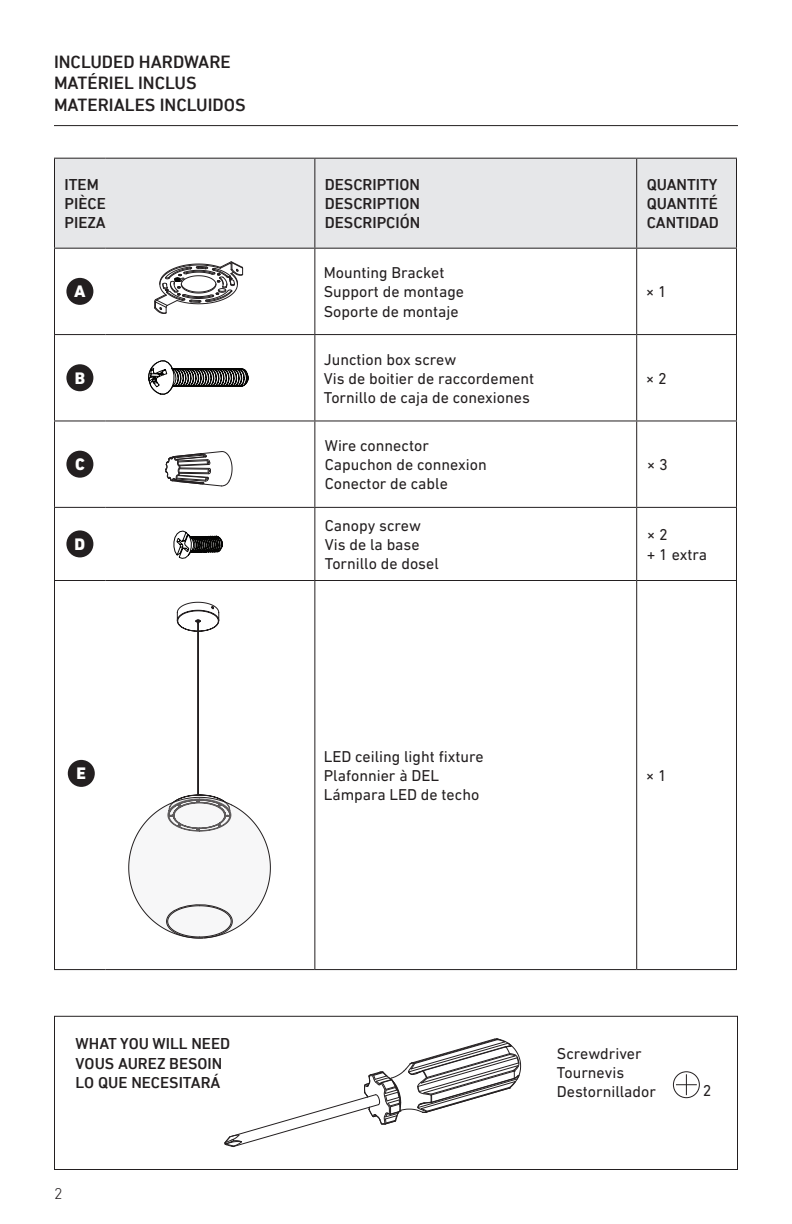
<style>
.page{position:relative;width:792px;height:1224px;background:#fff}
.page>*{position:absolute;margin:0;border:0;box-sizing:border-box;transform-origin:0 0}
.Titles{font:500 18px/21.6px "DIN Next LT Pro";color:#231f20}
.t1{font:800 17px "DIN Next LT Pro";color:#fff}
.t2{font:16px/19.2px "DIN Next LT Pro";color:#231f20}
.Titles-2{font:500 16px/19.2px "DIN Next LT Pro";color:#231f20}
.t3{font:300 16px "DIN Next LT Pro";color:#231f20}
</style>
<div class="page">
<div style="left:55px;top:159px;width:681px;height:89px;background:#e6e7e9"></div>
<hr style="left:314px;top:159px;width:1px;height:89px;background:#231f20">
<hr style="left:636px;top:159px;width:1px;height:89px;background:#231f20">
<hr style="left:54px;top:248px;width:51px;height:1px;background:#231f20">
<hr style="left:105px;top:248px;width:210px;height:1px;background:#231f20">
<hr style="left:315px;top:248px;width:322px;height:1px;background:#231f20">
<hr style="left:314px;top:249px;width:1px;height:85px;background:#231f20">
<hr style="left:637px;top:248px;width:100px;height:1px;background:#231f20">
<hr style="left:636px;top:249px;width:1px;height:85px;background:#231f20">
<hr style="left:54px;top:334px;width:51px;height:1px;background:#231f20">
<hr style="left:105px;top:334px;width:210px;height:1px;background:#231f20">
<hr style="left:315px;top:334px;width:322px;height:1px;background:#231f20">
<hr style="left:314px;top:335px;width:1px;height:85px;background:#231f20">
<hr style="left:637px;top:334px;width:100px;height:1px;background:#231f20">
<hr style="left:636px;top:335px;width:1px;height:85px;background:#231f20">
<hr style="left:54px;top:420px;width:51px;height:1px;background:#231f20">
<hr style="left:105px;top:420px;width:210px;height:1px;background:#231f20">
<hr style="left:315px;top:420px;width:322px;height:1px;background:#231f20">
<hr style="left:314px;top:421px;width:1px;height:86px;background:#231f20">
<hr style="left:637px;top:420px;width:100px;height:1px;background:#231f20">
<hr style="left:636px;top:421px;width:1px;height:86px;background:#231f20">
<hr style="left:54px;top:507px;width:51px;height:1px;background:#231f20">
<hr style="left:105px;top:507px;width:210px;height:1px;background:#231f20">
<hr style="left:315px;top:507px;width:322px;height:1px;background:#231f20">
<hr style="left:314px;top:508px;width:1px;height:72px;background:#231f20">
<hr style="left:637px;top:507px;width:100px;height:1px;background:#231f20">
<hr style="left:636px;top:508px;width:1px;height:72px;background:#231f20">
<hr style="left:54px;top:580px;width:51px;height:1px;background:#231f20">
<hr style="left:105px;top:580px;width:210px;height:1px;background:#231f20">
<hr style="left:315px;top:580px;width:322px;height:1px;background:#231f20">
<hr style="left:314px;top:581px;width:1px;height:388px;background:#231f20">
<hr style="left:637px;top:580px;width:100px;height:1px;background:#231f20">
<hr style="left:636px;top:581px;width:1px;height:388px;background:#231f20">
<hr style="left:54px;top:969px;width:51px;height:1px;background:#231f20">
<hr style="left:105px;top:969px;width:210px;height:1px;background:#231f20">
<hr style="left:315px;top:969px;width:322px;height:1px;background:#231f20">
<hr style="left:637px;top:969px;width:100px;height:1px;background:#231f20">
<hr style="left:54px;top:158px;width:51px;height:1px;background:#231f20">
<hr style="left:54px;top:159px;width:1px;height:89px;background:#231f20">
<hr style="left:105px;top:158px;width:210px;height:1px;background:#231f20">
<hr style="left:315px;top:158px;width:322px;height:1px;background:#231f20">
<hr style="left:637px;top:158px;width:100px;height:1px;background:#231f20">
<hr style="left:736px;top:159px;width:1px;height:89px;background:#231f20">
<hr style="left:54px;top:249px;width:1px;height:85px;background:#231f20">
<hr style="left:736px;top:249px;width:1px;height:85px;background:#231f20">
<hr style="left:54px;top:335px;width:1px;height:85px;background:#231f20">
<hr style="left:736px;top:335px;width:1px;height:85px;background:#231f20">
<hr style="left:54px;top:421px;width:1px;height:86px;background:#231f20">
<hr style="left:736px;top:421px;width:1px;height:86px;background:#231f20">
<hr style="left:54px;top:508px;width:1px;height:72px;background:#231f20">
<hr style="left:736px;top:508px;width:1px;height:72px;background:#231f20">
<hr style="left:54px;top:581px;width:1px;height:388px;background:#231f20">
<hr style="left:736px;top:581px;width:1px;height:388px;background:#231f20">
<div style="left:66px;top:278px;width:27px;height:27px;background:#231f20;border-radius:50%"></div>
<div style="left:66px;top:364px;width:27px;height:27px;background:#231f20;border-radius:50%"></div>
<div style="left:66px;top:451px;width:27px;height:27px;background:#231f20;border-radius:50%"></div>
<div style="left:66px;top:530px;width:27px;height:27px;background:#231f20;border-radius:50%"></div>
<svg style="left:224px;top:1038px;width:297px;height:110px"></svg>
<div style="left:673px;top:1071px;width:27px;height:27px;border:1px solid #231f20;border-radius:50%"></div>
<svg style="left:676px;top:1074px;width:21px;height:21px"></svg>
<div style="left:54px;top:1016px;width:684px;height:154px;border:1px solid #231f20"></div>
<svg style="left:148px;top:361px;width:100px;height:33px"></svg>
<svg style="left:165px;top:451px;width:67px;height:35px"></svg>
<svg style="left:154px;top:262px;width:89px;height:52px"></svg>
<svg style="left:174px;top:531px;width:49px;height:28px"></svg>
<svg style="left:129px;top:602px;width:141px;height:336px"></svg>
<div style="left:68px;top:760px;width:27px;height:27px;background:#231f20;border-radius:50%"></div>
<hr style="left:54px;top:125px;width:684px;height:1px;background:#231f20">
<p class="Titles" style="left:54px;top:50px;width:193px">INCLUDED HARDWARE<br>MATÉRIEL INCLUS<br>MATERIALES INCLUIDOS</p>
<p class="Titles-2" style="left:64px;top:175px;width:43px">ITEM<br>PIÈCE<br>PIEZA</p>
<p class="Titles-2" style="left:325px;top:175px;width:97px;text-align:justify">DESCRIPTION DESCRIPTION DESCRIPCIÓN</p>
<p class="Titles-2" style="left:647px;top:175px;width:74px;text-align:justify">QUANTITY QUANTITÉ CANTIDAD</p>
<p class="t1" style="left:74px;top:281px;width:13px">A</p>
<p class="t1" style="left:75px;top:368px;width:12px">B</p>
<p class="t1" style="left:75px;top:454px;width:11px">C</p>
<p class="t1" style="left:75px;top:534px;width:12px">D</p>
<p class="t1" style="left:77px;top:763px;width:11px">E</p>
<p class="Titles-2" style="left:76px;top:1034px;width:156px">WHAT YOU WILL NEED<br>VOUS AUREZ BESOIN<br>LO QUE NECESITARÁ</p>
<p class="t3" style="left:54px;top:1184px;width:10px">2</p>
<p class="t2" style="left:324px;top:262px;width:142px;line-height:19.8px">Mounting Bracket<br>Support de montage<br>Soporte de montaje</p>
<p class="t2" style="left:324px;top:349px;width:212px">Junction box screw<br>Vis de boitier de raccordement<br>Tornillo de caja de conexiones</p>
<p class="t2" style="left:325px;top:436px;width:164px">Wire connector<br>Capuchon de connexion<br>Conector de cable</p>
<p class="t2" style="left:646px;top:282px;width:23px">× 1</p>
<p class="t2" style="left:646px;top:369px;width:23px">× 2</p>
<p class="t2" style="left:647px;top:455px;width:23px">× 3</p>
<p class="t2" style="left:325px;top:516px;width:115px">Canopy screw<br>Vis de la base<br>Tornillo de dosel</p>
<p class="t2" style="left:647px;top:525px;width:23px">× 2</p>
<p class="t2" style="left:647px;top:544px;width:62px">+ 1 extra</p>
<p class="t2" style="left:324px;top:747px;width:161px">LED ceiling light fixture</p>
<p class="t2" style="left:324px;top:766px;width:117px">Plafonnier à DEL</p>
<p class="t2" style="left:324px;top:785px;width:157px">Lámpara LED de techo</p>
<p class="t2" style="left:646px;top:766px;width:23px">× 1</p>
<p class="t2" style="left:557px;top:1044px;width:101px">Screwdriver<br>Tournevis<br>Destornillador</p>
<p class="t2" style="left:703px;top:1081px;width:10px">2</p>
</div>
